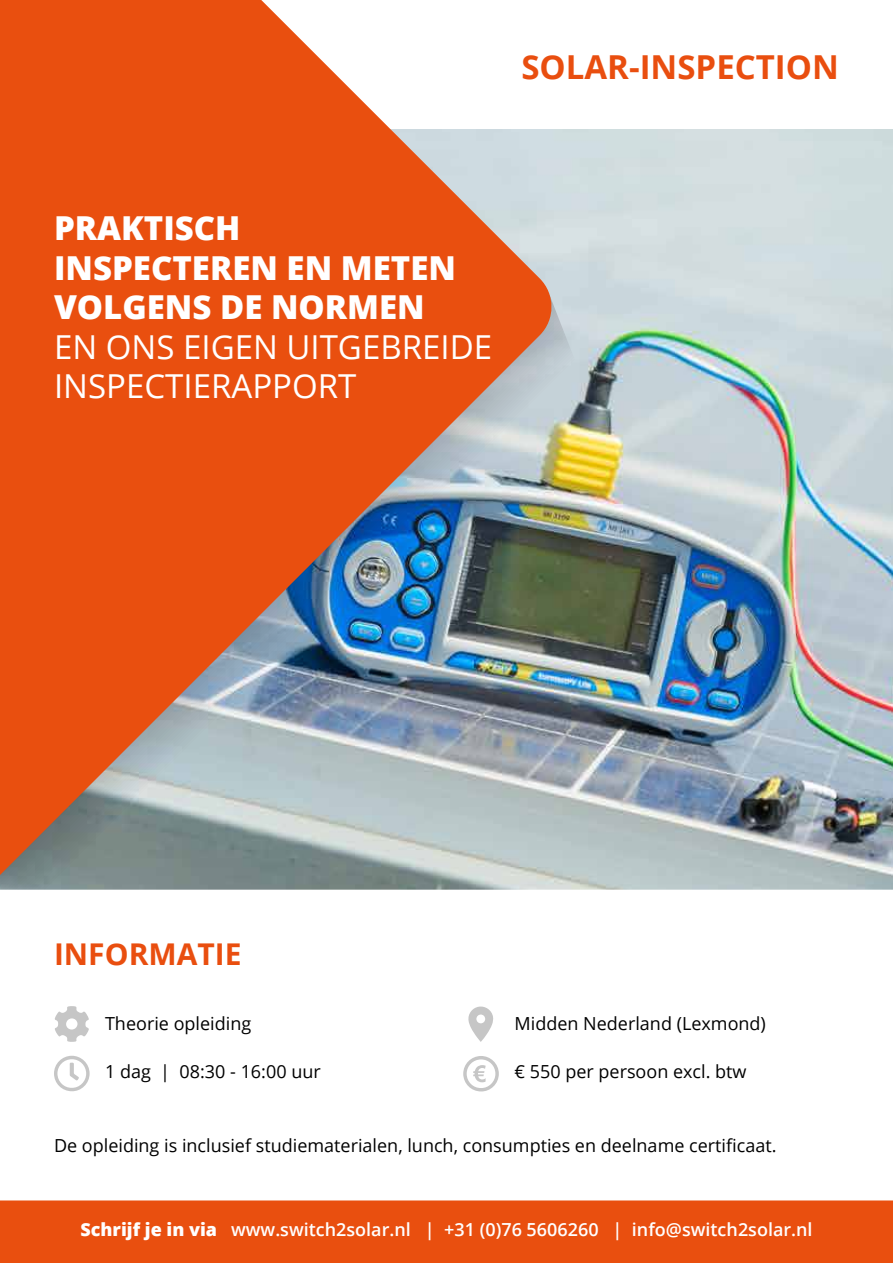
<style>
.page{position:relative;width:893px;height:1263px;background:#fff}
.page>*{position:absolute;margin:0;border:0;box-sizing:border-box;transform-origin:0 0}
.t1{font:800 33px/39.6px "Open Sans";color:#fff}
.t2{font:33px/39.6px "Open Sans";color:#fff}
.t3{font:700 33px "Open Sans";color:#e94e0f}
.t4{font:700 30px "Open Sans";color:#e94e0f}
.t5{font:18px "Open Sans";color:#000}
.t6{font:600 18px "Open Sans";color:#fff}
.s1{font-weight:800}
</style>
<div class="page">
<img style="left:555px;top:129px;width:338px;height:761px">
<img style="left:555px;top:295px;width:27px;height:595px">
<div style="left:0;top:1200px;width:893px;height:63px;background:#e94f0f"></div>
<svg style="left:0;top:0;width:555px;height:890px;background:#ca7755"></svg>
<svg style="left:55px;top:1006px;width:34px;height:36px"></svg>
<svg style="left:54px;top:1055px;width:36px;height:36px"></svg>
<svg style="left:468px;top:1006px;width:25px;height:36px"></svg>
<svg style="left:463px;top:1056px;width:36px;height:36px"></svg>
<h1 class="t3" style="left:521px;top:44px;width:319px">SOLAR-INSPECTION</h1>
<h1 class="t1" style="left:54px;top:206px;width:404px">PRAKTISCH<br>INSPECTEREN EN METEN<br>VOLGENS DE NORMEN</h1>
<h1 class="t2" style="left:54px;top:326px;width:440px">EN ONS EIGEN UITGEBREIDE<br>INSPECTIERAPPORT</h1>
<h2 class="t4" style="left:54px;top:933px;width:189px">INFORMATIE</h2>
<p class="t5" style="left:105px;top:1011px;width:148px">Theorie opleiding</p>
<p class="t5" style="left:105px;top:1059px;width:217px">1 dag | 08:30 - 16:00 uur</p>
<p class="t5" style="left:514px;top:1011px;width:253px">Midden Nederland (Lexmond)</p>
<p class="t5" style="left:514px;top:1059px;width:234px">€ 550 per persoon excl. btw</p>
<p class="t5" style="left:54px;top:1133px;width:724px">De opleiding is inclusief studiematerialen, lunch, consumpties en deelname certificaat.</p>
<p class="t6" style="left:81px;top:1217px;width:734px"><span class="s1">Schrijf je in via</span> www.switch2solar.nl | +31 (0)76 5606260 | info@switch2solar.nl</p>
</div>
